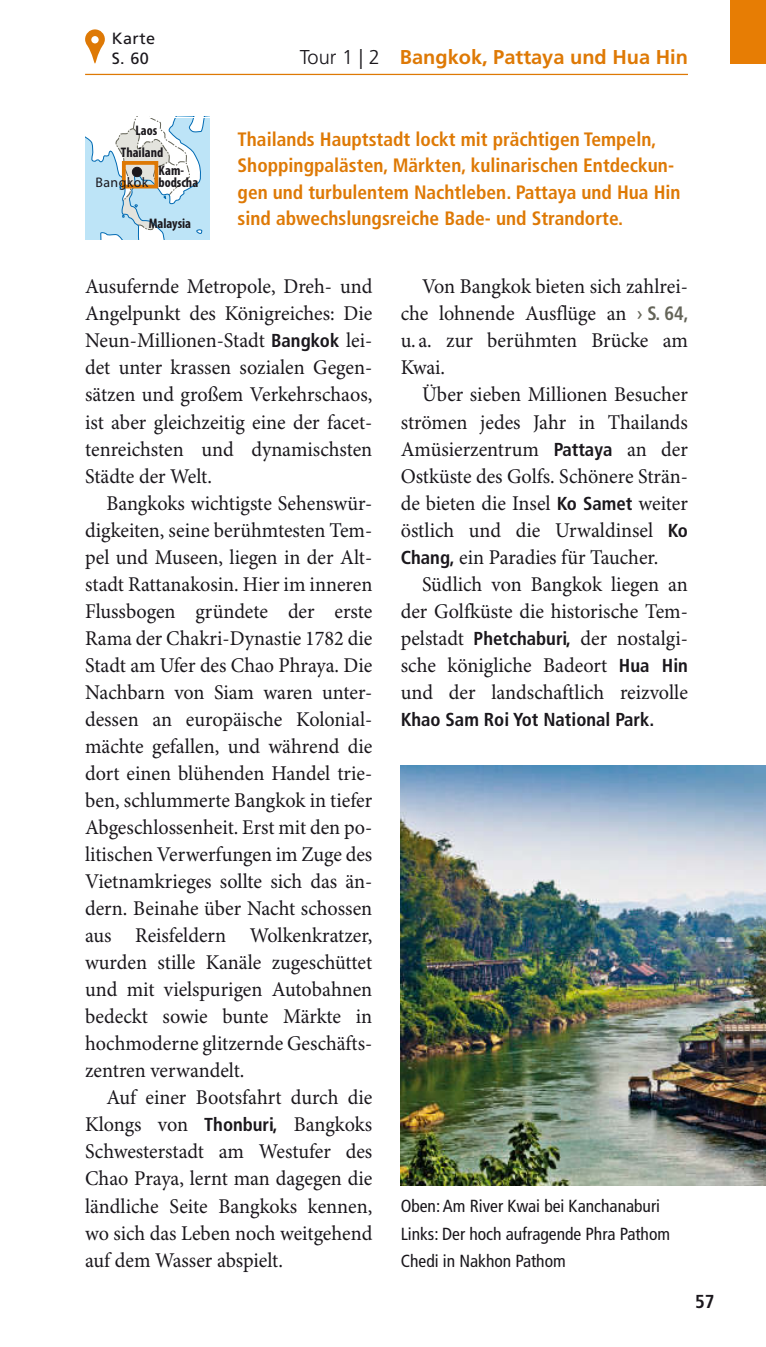
<style>
.page{position:relative;width:766px;height:1347px;background:#fff}
.page>*{position:absolute;margin:0;border:0;box-sizing:border-box;transform-origin:0 0}
.t1{font:21px/27px "Minion Pro";color:#1a171c;text-align:justify;scale:.96 1}
.t2{font:700 20px "Frutiger LT Pro";color:#de7905}
.t3{font:700 condensed 19.5px/26.2px "Frutiger LT Pro";color:#de7905}
.t4{font:700 condensed 18.75px "Frutiger LT Pro";color:#1a171c}
.t5{font:condensed 17.5px/27px "Frutiger LT Pro";color:#1a171c}
.t6{font:16.25px/20px "Frutiger LT Pro";letter-spacing:.03em;color:#1a171c}
.t7{font:700 condensed 14px/12.8px "Myriad Pro";color:#1a171c}
.t8{font:14px "Myriad Pro";letter-spacing:.03em;color:#1a171c}
.s1{font-weight:300;color:#1a171c}
.s2{font-family:"Frutiger LT Pro";font-weight:700;font-stretch:condensed;font-size:18.75px}
.s3{font-family:"Frutiger LT Pro";font-size:18.75px;color:#646458}
.s4{font-family:"Frutiger LT Pro";font-weight:700;font-stretch:condensed;font-size:19.5px;color:#646458}
</style>
<div class="page">
<hr style="left:85px;top:74px;width:602px;height:1px;background:#de7905">
<div style="left:730px;top:0;width:35px;height:64px;background:#e77d04"></div>
<svg style="left:85px;top:29px;width:20px;height:35px"></svg>
<svg style="left:85px;top:118px;width:124px;height:121px"></svg>
<div style="left:122px;top:161px;width:36px;height:27px;border:4px solid #de7905"></div>
<div style="left:132px;top:167px;width:10px;height:10px;background:#1a171c;border-radius:50%"></div>
<div style="left:132px;top:167px;width:10px;height:10px;border:1px solid #1a171c;border-radius:50%"></div>
<img style="left:400px;top:765px;width:365px;height:420px">
<p class="t6" style="left:112px;top:28px;width:45px">Karte<br>S. 60</p>
<p class="t2" style="left:300px;top:45px;width:389px"><span class="s1">Tour 1 | 2</span> Bangkok, Pattaya und Hua Hin</p>
<p class="t7" style="left:135px;top:123px;width:23px">Laos</p>
<p class="t7" style="left:121px;top:146px;width:44px">Thailand</p>
<p class="t7" style="left:158px;top:163px;width:41px">Kam&shy;bodscha</p>
<p class="t7" style="left:149px;top:217px;width:44px">Malaysia</p>
<p class="t8" style="left:95px;top:174px;width:54px">Bangkok</p>
<p class="t3" style="left:237px;top:126px;width:444px">Thailands Hauptstadt lockt mit prächtigen Tempeln, Shoppingpalästen, Märkten, kulinarischen Entdeckun&shy;gen und turbulentem Nachtleben. Pattaya und Hua Hin sind abwechslungsreiche Bade- und Strandorte.</p>
<p class="t1" style="left:85px;top:274px;width:300px">Ausufernde Metropole, Dreh- und Angelpunkt des Königreiches: Die Neun-Millionen-Stadt <span class="s2">Bangkok</span> lei&shy;det unter krassen sozialen Gegen&shy;sätzen und großem Verkehrschaos, ist aber gleichzeitig eine der facet&shy;tenreichsten und dynamischsten Städte der Welt.</p>
<p class="t1" style="left:85px;top:490px;width:300px;text-indent:21px">Bangkoks wichtigste Sehenswür&shy;digkeiten, seine berühmtesten Tem&shy;pel und Museen, liegen in der Alt&shy;stadt Rattanakosin. Hier im inneren Flussbogen gründete der erste Rama der Chakri-Dynastie 1782 die Stadt am Ufer des Chao Phraya. Die Nachbarn von Siam waren unter&shy;dessen an europäische Kolonial&shy;mächte gefallen, und während die dort einen blühenden Handel trie&shy;ben, schlummerte Bangkok in tiefer Abgeschlossenheit. Erst mit den po&shy;litischen Verwerfungen im Zuge des Vietnamkrieges sollte sich das än&shy;dern. Beinahe über Nacht schossen aus Reisfeldern Wolkenkratzer, wurden stille Kanäle zugeschüttet und mit vielspurigen Autobahnen bedeckt sowie bunte Märkte in hochmoderne glitzernde Geschäfts&shy;zentren verwandelt.</p>
<p class="t1" style="left:85px;top:1085px;width:300px;text-indent:21px">Auf einer Bootsfahrt durch die Klongs von <span class="s2">Thonburi,</span> Bangkoks Schwesterstadt am Westufer des Chao Praya, lernt man dagegen die ländliche Seite Bangkoks kennen, wo sich das Leben noch weitgehend auf dem Wasser abspielt.</p>
<p class="t1" style="left:400px;top:274px;width:301px;text-indent:21px">Von Bangkok bieten sich zahlrei&shy;che lohnende Ausflüge an <span class="s3">›</span> <span class="s4">S. 64, </span>u. a. zur berühmten Brücke am Kwai.</p>
<p class="t1" style="left:400px;top:382px;width:300px;text-indent:21px">Über sieben Millionen Besucher strömen jedes Jahr in Thailands Amüsierzentrum <span class="s2">Pattaya</span> an der Ostküste des Golfs. Schönere Strän&shy;de bieten die Insel <span class="s2">Ko Samet</span> weiter östlich und die Urwaldinsel <span class="s2">Ko Chang,</span> ein Paradies für Taucher.</p>
<p class="t1" style="left:400px;top:571px;width:301px;text-indent:21px">Südlich von Bangkok liegen an der Golfküste die historische Tem&shy;pelstadt <span class="s2">Phetchaburi,</span> der nostalgi&shy;sche königliche Badeort <span class="s2">Hua Hin </span>und der landschaftlich reizvolle</p>
<p class="t4" style="left:400px;top:708px;width:255px">Khao Sam Roi Yot National Park.</p>
<p class="t5" style="left:400px;top:1193px;width:271px">Oben: Am River Kwai bei Kanchanaburi<br>Links: Der hoch aufragende Phra Pathom<br>Chedi in Nakhon Pathom</p>
<p class="t4" style="left:694px;top:1290px;width:21px">57</p>
</div>
